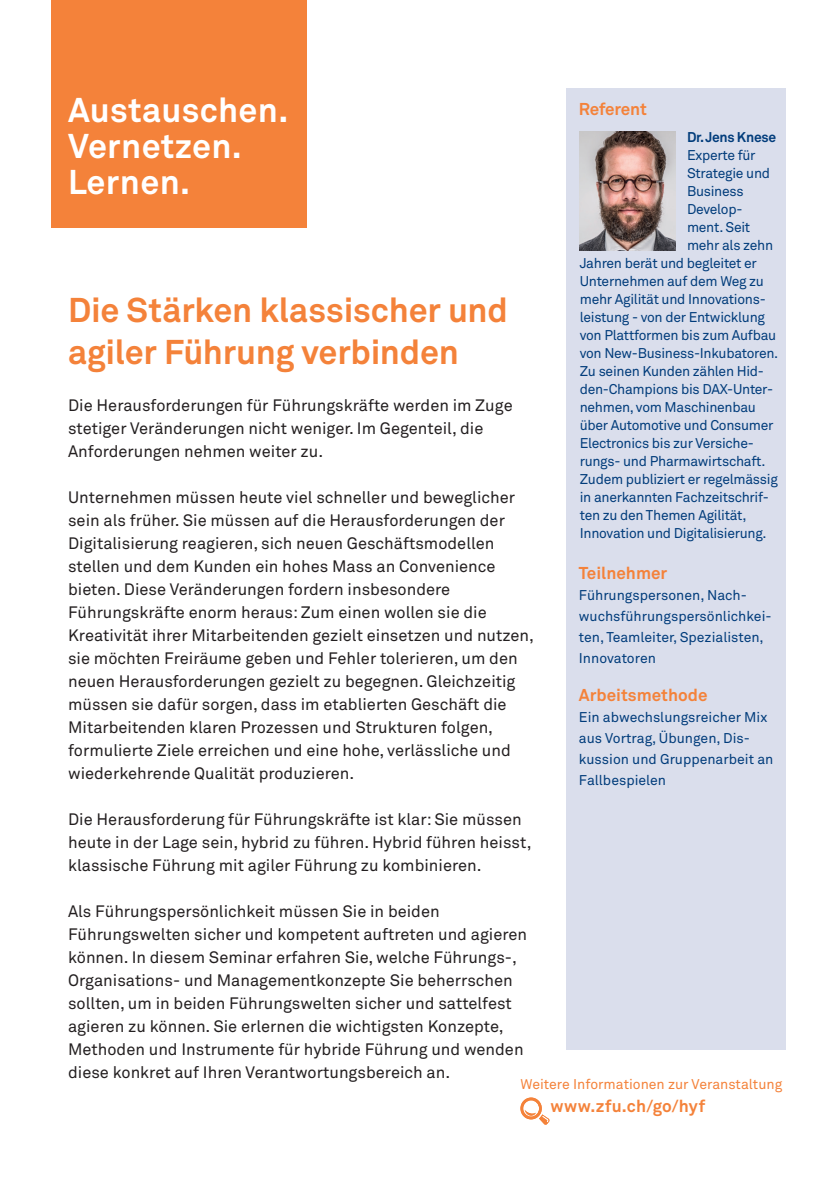
<style>
.page{position:relative;width:840px;height:1191px;background:#fff}
.page>*{position:absolute;margin:0;border:0;box-sizing:border-box;transform-origin:0 0}
.Titel{font:700 34px/42px "Akkurat Office";letter-spacing:-.005em;color:#f4823a}
.box_slogan{font:700 34px "Akkurat Office";letter-spacing:.01em;color:#fff}
.zfu_-_Registertitel{font:700 17px "Akkurat Office";color:#f4823a}
.x_Lauftext{font:700 17px "Akkurat Office";letter-spacing:.02em;color:#f4823a}
.Untertitel{font:700 17px "Akkurat Office";letter-spacing:-.015em;color:#f4823a}
.zfu_-_Registertitel-2{font:16.4px/23px "Akkurat Office";color:#231f20}
.zfu_-_Registertitel-3{font:14px "Akkurat Office";letter-spacing:-.02em;color:#013c7b}
.zfu_-_Registertitel-4{font:14px/21px "Akkurat Office";color:#013c7b}
.x_Text_klein{font:14px "Akkurat Office";color:#f4823a}
.zfu_-_Registertitel-5{font:700 14px "Akkurat Office";letter-spacing:-.02em;color:#013c7b}
</style>
<div class="page">
<div style="left:51px;top:0;width:255px;height:228px;background:#f4823a"></div>
<svg style="left:520px;top:1097px;width:29px;height:28px"></svg>
<div style="left:566px;top:88px;width:219px;height:961px;background:#dadeec"></div>
<img style="left:579px;top:131px;width:96px;height:119px">
<p class="box_slogan" style="left:68px;top:89px;width:222px">Austauschen.</p>
<p class="box_slogan" style="left:68px;top:125px;width:175px">Vernetzen.</p>
<p class="box_slogan" style="left:68px;top:161px;width:123px">Lernen.</p>
<p class="Untertitel" style="left:578px;top:99px;width:69px">Referent</p>
<p class="zfu_-_Registertitel-5" style="left:686px;top:129px;width:91px">Dr. Jens Knese</p>
<p class="zfu_-_Registertitel-3" style="left:686px;top:147px;width:70px">Experte für</p>
<p class="zfu_-_Registertitel-3" style="left:686px;top:165px;width:85px">Strategie und</p>
<p class="zfu_-_Registertitel-3" style="left:686px;top:183px;width:58px">Business</p>
<p class="zfu_-_Registertitel-3" style="left:686px;top:201px;width:57px">Develop-</p>
<p class="zfu_-_Registertitel-3" style="left:686px;top:219px;width:65px">ment. Seit</p>
<p class="zfu_-_Registertitel-3" style="left:686px;top:237px;width:88px">mehr als zehn</p>
<p class="zfu_-_Registertitel-3" style="left:579px;top:255px;width:178px">Jahren berät und begleitet er</p>
<p class="zfu_-_Registertitel-3" style="left:579px;top:273px;width:186px">Unternehmen auf dem Weg zu</p>
<p class="zfu_-_Registertitel-3" style="left:579px;top:291px;width:187px">mehr Agilität und Innovations-</p>
<p class="zfu_-_Registertitel-3" style="left:579px;top:309px;width:187px">leistung - von der Entwicklung</p>
<p class="zfu_-_Registertitel-3" style="left:579px;top:327px;width:198px">von Plattformen bis zum Aufbau</p>
<p class="zfu_-_Registertitel-3" style="left:579px;top:345px;width:200px">von New-Business-Inkubatoren.</p>
<p class="zfu_-_Registertitel-3" style="left:579px;top:363px;width:186px">Zu seinen Kunden zählen Hid-</p>
<p class="zfu_-_Registertitel-3" style="left:579px;top:381px;width:195px">den-Champions bis DAX-Unter-</p>
<p class="zfu_-_Registertitel-3" style="left:579px;top:399px;width:177px">nehmen, vom Maschinenbau</p>
<p class="zfu_-_Registertitel-3" style="left:579px;top:417px;width:195px">über Automotive und Consumer</p>
<p class="zfu_-_Registertitel-3" style="left:579px;top:435px;width:175px">Electronics bis zur Versiche-</p>
<p class="zfu_-_Registertitel-3" style="left:579px;top:453px;width:187px">rungs- und Pharmawirtschaft.</p>
<p class="zfu_-_Registertitel-3" style="left:579px;top:471px;width:199px">Zudem publiziert er regelmässig</p>
<p class="zfu_-_Registertitel-3" style="left:579px;top:489px;width:191px">in anerkannten Fachzeitschrif-</p>
<p class="zfu_-_Registertitel-3" style="left:579px;top:507px;width:168px">ten zu den Themen Agilität,</p>
<p class="zfu_-_Registertitel-3" style="left:579px;top:525px;width:188px">Innovation und Digitalisierung.</p>
<p class="zfu_-_Registertitel" style="left:578px;top:562px;width:90px">Teilnehmer</p>
<p class="zfu_-_Registertitel-4" style="left:578px;top:585px;width:194px">Führungspersonen, Nach&shy;wuchsführungspersönlichkei&shy;ten, Teamleiter, Spezialisten,<br>Innovatoren</p>
<p class="zfu_-_Registertitel" style="left:578px;top:684px;width:130px">Arbeitsmethode</p>
<p class="zfu_-_Registertitel-4" style="left:578px;top:707px;width:196px">Ein abwechslungsreicher Mix aus Vortrag, Übungen, Dis&shy;kussion und Gruppenarbeit an<br>Fallbespielen</p>
<p class="Titel" style="left:68px;top:289px;width:441px">Die Stärken klassischer und agiler Führung verbinden</p>
<p class="zfu_-_Registertitel-2" style="left:68px;top:394px;width:446px">Die Herausforderungen für Führungskräfte werden im Zuge stetiger Veränderungen nicht weniger. Im Gegenteil, die<br>Anforderungen nehmen weiter zu.</p>
<p class="zfu_-_Registertitel-2" style="left:68px;top:486px;width:467px">Unternehmen müssen heute viel schneller und beweglicher sein als früher. Sie müssen auf die Herausforderungen der Digitalisierung reagieren, sich neuen Geschäftsmodellen stellen und dem Kunden ein hohes Mass an Convenience bieten. Diese Veränderungen fordern insbesondere Führungskräfte enorm heraus: Zum einen wollen sie die Kreativität ihrer Mitarbeitenden gezielt einsetzen und nutzen, sie möchten Freiräume geben und Fehler tolerieren, um den neuen Herausforderungen gezielt zu begegnen. Gleichzeitig müssen sie dafür sorgen, dass im etablierten Geschäft die Mitarbeitenden klaren Prozessen und Strukturen folgen, formulierte Ziele erreichen und eine hohe, verlässliche und wiederkehrende Qualität produzieren.</p>
<p class="zfu_-_Registertitel-2" style="left:68px;top:808px;width:464px">Die Herausforderung für Führungskräfte ist klar: Sie müssen heute in der Lage sein, hybrid zu führen. Hybrid führen heisst, klassische Führung mit agiler Führung zu kombinieren.</p>
<p class="zfu_-_Registertitel-2" style="left:68px;top:900px;width:460px">Als Führungspersönlichkeit müssen Sie in beiden Führungswelten sicher und kompetent auftreten und agieren können. In diesem Seminar erfahren Sie, welche Führungs-, Organisations- und Managementkonzepte Sie beherrschen sollten, um in beiden Führungswelten sicher und sattelfest agieren zu können. Sie erlernen die wichtigsten Konzepte, Methoden und Instrumente für hybride Führung und wenden diese konkret auf Ihren Verantwortungsbereich an.</p>
<p class="x_Text_klein" style="left:520px;top:1076px;width:263px">Weitere Informationen zur Veranstaltung</p>
<p class="x_Lauftext" style="left:550px;top:1095px;width:156px">www.zfu.ch/go/hyf</p>
</div>
